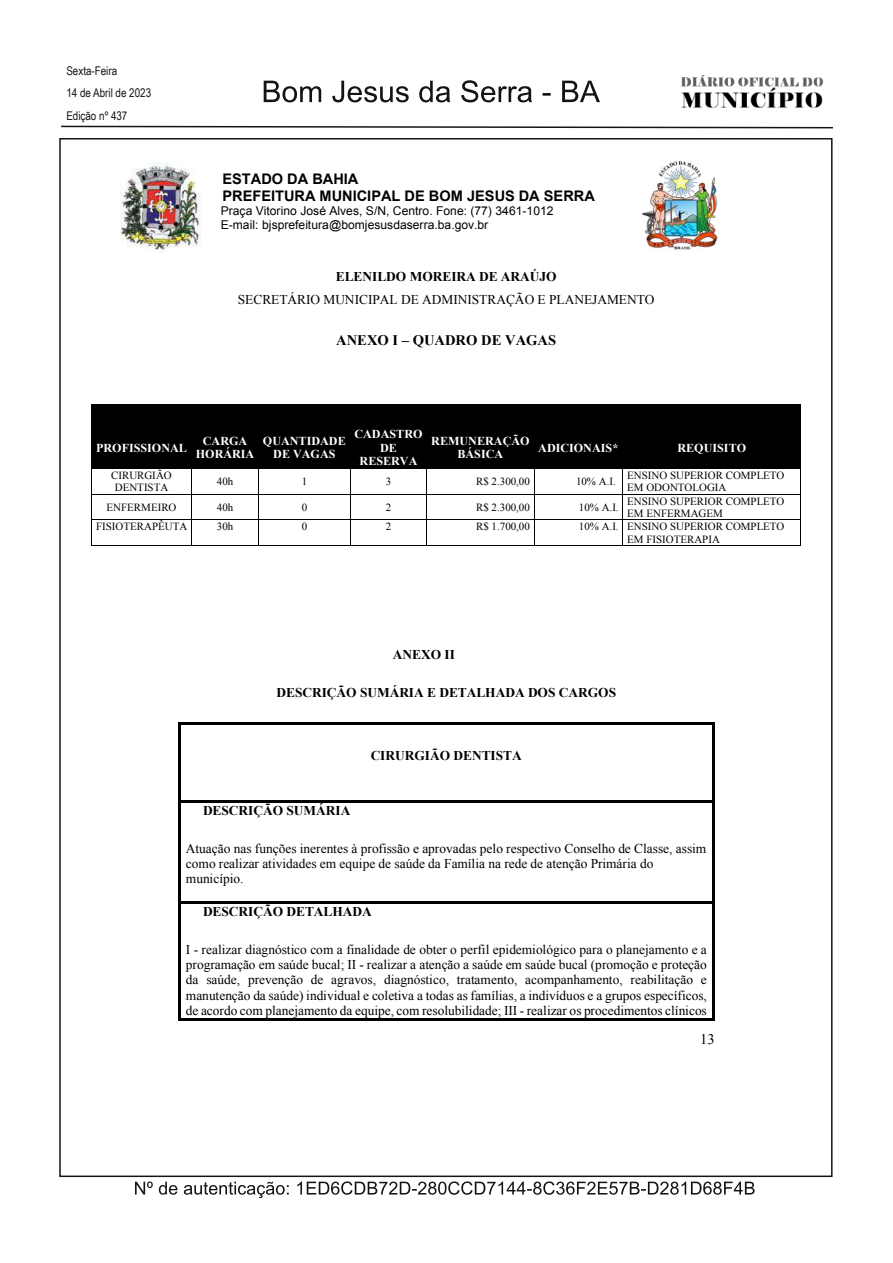
<style>
.page{position:relative;width:893px;height:1263px;background:#fff}
.page>*{position:absolute;margin:0;border:0;box-sizing:border-box;transform-origin:0 0}
.t1{font:700 14.55px/16.8px "Arial";color:#000}
.t2{font:700 14.55px "Times New Roman";color:#000}
.t3{font:14.55px "Times New Roman";color:#000}
.t4{font:13.35px/15.3px "Times New Roman";color:#000}
.t5{font:700 13.35px "Times New Roman";letter-spacing:-.005em;color:#000}
.t6{font:12.15px/14px "Arial";color:#000}
.t7{font:700 12.15px/13.8px "Times New Roman";color:#fff;text-align:center}
.t8{font:12px/22.5px "Arial Narrow";color:#161413}
.t9{font:10.95px/12.6px "Times New Roman";color:#000}
</style>
<div class="page">
<svg style="left:135px;top:1181px;width:18px;height:13px"></svg>
<svg style="left:159px;top:1181px;width:18px;height:14px"></svg>
<svg style="left:184px;top:1181px;width:105px;height:17px"></svg>
<svg style="left:297px;top:1181px;width:458px;height:14px"></svg>
<svg style="left:264px;top:81px;width:57px;height:21px"></svg>
<svg style="left:332px;top:81px;width:77px;height:21px"></svg>
<svg style="left:419px;top:81px;width:31px;height:21px"></svg>
<svg style="left:461px;top:80px;width:71px;height:22px"></svg>
<svg style="left:543px;top:93px;width:8px;height:3px"></svg>
<svg style="left:562px;top:81px;width:38px;height:21px"></svg>
<img style="left:681px;top:75px;width:142px;height:33px">
<svg style="left:61px;top:125px;width:772px;height:4px"></svg>
<img style="left:641px;top:160px;width:77px;height:91px">
<img style="left:121px;top:162px;width:80px;height:88px">
<hr style="left:181px;top:722px;width:531px;height:3px;background:#000">
<hr style="left:178px;top:725px;width:3px;height:75px;background:#000">
<hr style="left:712px;top:725px;width:3px;height:75px;background:#000">
<hr style="left:181px;top:800px;width:531px;height:2px;background:#000">
<hr style="left:178px;top:803px;width:3px;height:37px;background:#000">
<hr style="left:712px;top:803px;width:3px;height:37px;background:#000">
<hr style="left:178px;top:840px;width:3px;height:61px;background:#000">
<hr style="left:712px;top:840px;width:3px;height:61px;background:#000">
<hr style="left:181px;top:901px;width:531px;height:2px;background:#000">
<hr style="left:178px;top:904px;width:3px;height:37px;background:#000">
<hr style="left:712px;top:904px;width:3px;height:37px;background:#000">
<hr style="left:178px;top:941px;width:3px;height:77px;background:#000">
<hr style="left:181px;top:1018px;width:531px;height:3px;background:#000">
<hr style="left:712px;top:941px;width:3px;height:77px;background:#000">
<div style="left:92px;top:405px;width:110px;height:21px;background:#000"></div>
<div style="left:203px;top:405px;width:597px;height:21px;background:#000"></div>
<hr style="left:92px;top:404px;width:110px;height:1px;background:#000">
<hr style="left:203px;top:404px;width:597px;height:1px;background:#000">
<div style="left:92px;top:426px;width:99px;height:42px;background:#000"></div>
<div style="left:192px;top:426px;width:66px;height:42px;background:#000"></div>
<div style="left:259px;top:426px;width:91px;height:42px;background:#000"></div>
<div style="left:351px;top:426px;width:76px;height:42px;background:#000"></div>
<div style="left:427px;top:426px;width:107px;height:42px;background:#000"></div>
<div style="left:534px;top:426px;width:89px;height:42px;background:#000"></div>
<div style="left:623px;top:426px;width:177px;height:42px;background:#000"></div>
<svg style="left:202px;top:404px;width:1px;height:22px"></svg>
<svg style="left:800px;top:404px;width:1px;height:22px"></svg>
<hr style="left:191px;top:426px;width:1px;height:42px;background:#000">
<hr style="left:258px;top:426px;width:1px;height:42px;background:#000">
<hr style="left:350px;top:426px;width:1px;height:42px;background:#000">
<hr style="left:800px;top:426px;width:1px;height:42px;background:#000">
<hr style="left:92px;top:468px;width:99px;height:1px;background:#000">
<hr style="left:192px;top:468px;width:66px;height:1px;background:#000">
<hr style="left:259px;top:468px;width:91px;height:1px;background:#000">
<hr style="left:351px;top:468px;width:76px;height:1px;background:#000">
<hr style="left:427px;top:468px;width:107px;height:1px;background:#000">
<hr style="left:534px;top:468px;width:88px;height:1px;background:#000">
<hr style="left:623px;top:468px;width:177px;height:1px;background:#000">
<hr style="left:92px;top:494px;width:99px;height:1px;background:#000">
<hr style="left:192px;top:494px;width:66px;height:1px;background:#000">
<hr style="left:259px;top:494px;width:91px;height:1px;background:#000">
<hr style="left:351px;top:494px;width:76px;height:1px;background:#000">
<hr style="left:427px;top:494px;width:107px;height:1px;background:#000">
<hr style="left:534px;top:494px;width:88px;height:1px;background:#000">
<hr style="left:623px;top:494px;width:177px;height:1px;background:#000">
<hr style="left:92px;top:520px;width:99px;height:1px;background:#000">
<hr style="left:192px;top:520px;width:66px;height:1px;background:#000">
<hr style="left:259px;top:520px;width:91px;height:1px;background:#000">
<hr style="left:351px;top:520px;width:76px;height:1px;background:#000">
<hr style="left:427px;top:520px;width:107px;height:1px;background:#000">
<hr style="left:534px;top:520px;width:88px;height:1px;background:#000">
<hr style="left:623px;top:520px;width:177px;height:1px;background:#000">
<hr style="left:92px;top:545px;width:99px;height:1px;background:#000">
<svg style="left:191px;top:468px;width:1px;height:78px"></svg>
<hr style="left:192px;top:545px;width:66px;height:1px;background:#000">
<svg style="left:258px;top:468px;width:1px;height:78px"></svg>
<hr style="left:259px;top:545px;width:91px;height:1px;background:#000">
<svg style="left:350px;top:468px;width:1px;height:78px"></svg>
<hr style="left:351px;top:545px;width:76px;height:1px;background:#000">
<hr style="left:427px;top:545px;width:107px;height:1px;background:#000">
<svg style="left:534px;top:469px;width:1px;height:76px"></svg>
<hr style="left:534px;top:545px;width:88px;height:1px;background:#000">
<svg style="left:622px;top:468px;width:1px;height:78px"></svg>
<hr style="left:623px;top:545px;width:177px;height:1px;background:#000">
<svg style="left:800px;top:468px;width:1px;height:78px"></svg>
<p class="t8" style="left:66px;top:59px;width:86px">Sexta-Feira<br>14 de Abril de 2023<br>Edição nº 437</p>
<p class="t1" style="left:222px;top:170px;width:374px">ESTADO DA BAHIA<br>PREFEITURA MUNICIPAL DE BOM JESUS DA SERRA</p>
<p class="t6" style="left:233px;top:204px;width:322px;text-indent:-12px">Praça Vitorino José Alves, S/N, Centro. Fone: (77) 3461 1012 mail: bjsprefeitura@bomjesusdaserra.ba.gov.br</p>
<p class="t5" style="left:336px;top:267px;width:222px">ELENILDO MOREIRA DE ARAÚJO</p>
<p class="t4" style="left:238px;top:292px;width:418px">SECRETÁRIO MUNICIPAL DE ADMINISTRAÇÃO E PLANEJAMENTO</p>
<p class="t2" style="left:336px;top:330px;width:221px">ANEXO I – QUADRO DE VAGAS</p>
<p class="t7" style="left:96px;top:440px;width:92px">PROFISSIONAL</p>
<p class="t7" style="left:196px;top:433px;width:60px">CARGA<br>HORÁRIA</p>
<p class="t7" style="left:263px;top:433px;width:84px">QUANTIDADE<br>DE VAGAS</p>
<p class="t7" style="left:354px;top:426px;width:70px">CADASTRO<br>DE<br>RESERVA</p>
<p class="t7" style="left:431px;top:433px;width:100px">REMUNERAÇÃO<br>BÁSICA</p>
<p class="t7" style="left:538px;top:440px;width:82px">ADICIONAIS*</p>
<p class="t7" style="left:677px;top:440px;width:70px">REQUISITO</p>
<p class="t9" style="left:111px;top:469px;width:62px;text-align:center">CIRURGIÃO<br>DENTISTA</p>
<p class="t9" style="left:217px;top:475px;width:18px">40h</p>
<p class="t9" style="left:476px;top:475px;width:55px">R$ 2.300,00</p>
<p class="t9" style="left:576px;top:475px;width:41px">10% A.I.</p>
<p class="t9" style="left:627px;top:469px;width:159px">ENSINO SUPERIOR COMPLETO<br>EM ODONTOLOGIA</p>
<p class="t9" style="left:107px;top:501px;width:71px">ENFERMEIRO</p>
<p class="t9" style="left:217px;top:501px;width:18px">40h</p>
<p class="t9" style="left:476px;top:501px;width:55px">R$ 2.300,00</p>
<p class="t9" style="left:579px;top:501px;width:41px">10% A.I.</p>
<p class="t9" style="left:627px;top:494px;width:159px">ENSINO SUPERIOR COMPLETO<br>EM ENFERMAGEM</p>
<p class="t9" style="left:96px;top:520px;width:93px">FISIOTERAPÊUTA</p>
<p class="t9" style="left:217px;top:520px;width:18px">30h</p>
<p class="t9" style="left:476px;top:520px;width:55px">R$ 1.700,00</p>
<p class="t9" style="left:627px;top:520px;width:159px;text-indent:-48px">10% A.I. ENSINO SUPERIOR COMPLETO<br>EM FISIOTERAPIA</p>
<p class="t5" style="left:393px;top:645px;width:64px">ANEXO II</p>
<p class="t5" style="left:276px;top:683px;width:341px">DESCRIÇÃO SUMÁRIA E DETALHADA DOS CARGOS</p>
<p class="t5" style="left:371px;top:746px;width:153px">CIRURGIÃO DENTISTA</p>
<p class="t5" style="left:203px;top:801px;width:149px">DESCRIÇÃO SUMÁRIA</p>
<p class="t4" style="left:186px;top:840px;width:522px">Atuação nas funções inerentes à profissão e aprovadas pelo respectivo Conselho de Classe, assim como realizar atividades em equipe de saúde da Família na rede de atenção Primária do município.</p>
<p class="t5" style="left:203px;top:902px;width:170px">DESCRIÇÃO DETALHADA</p>
<p class="t4" style="left:186px;top:941px;width:522px;text-align:justify;text-indent:16px">realizar diagnóstico com a finalidade de obter o perfil epidemiológico para o planejamento e a programação em saúde bucal; II realizar a atenção a saúde em saúde bucal (promoção e proteção da saúde, prevenção de agravos, diagnóstico, tratamento, acompanhamento, reabilitação e manutenção da saúde) individual e coletiva a todas as famílias, a indivíduos e a grupos específicos, de acordo com planejamento da equipe, com resolubilidade; III realizar os procedimentos clínicos</p>
<p class="t3" style="left:700px;top:1028px;width:16px">13</p>
</div>
